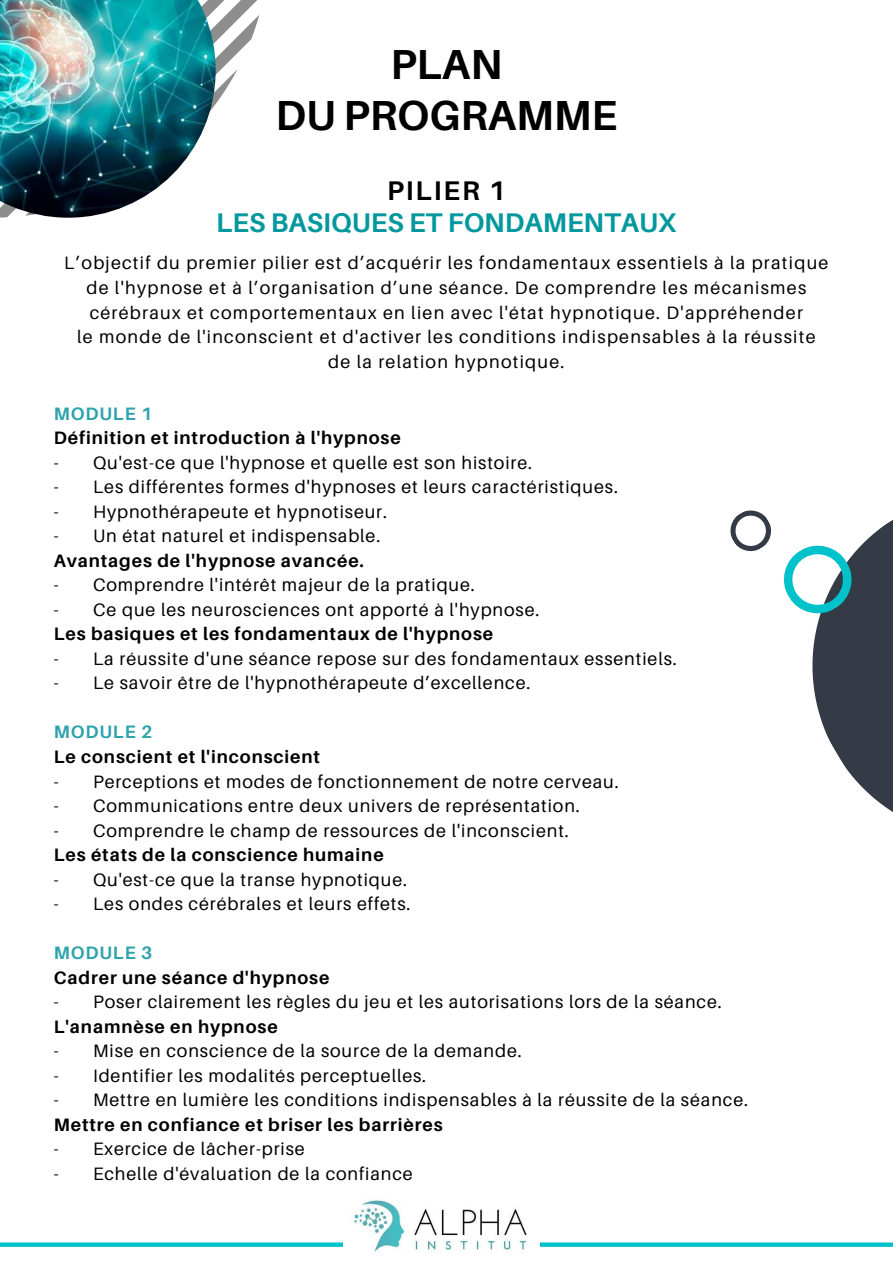
<style>
.page{position:relative;width:893px;height:1264px;background:#fff}
.page>*{position:absolute;margin:0;border:0;box-sizing:border-box;transform-origin:0 0}
.t1{font:700 42px/50.6px "Aileron";color:#000;text-align:center}
.t2{font:700 27px "Aileron";color:#03989e}
.t3{font:700 27px "Aileron";letter-spacing:.07em;color:#000}
.t4{font:18px "Aileron";letter-spacing:.05em;color:#000}
.t5{font:18px/24.5px "Aileron";letter-spacing:.07em;color:#000;text-align:center}
.t6{font:700 18px "Aileron";letter-spacing:.05em;color:#000}
.t7{font:700 18px "Aileron";letter-spacing:.05em;color:#2ea3ad}
</style>
<div class="page">
<svg style="left:216px;top:0;width:44px;height:104px"></svg>
<img style="left:0;top:0;width:216px;height:218px">
<svg style="left:0;top:1242px;width:892px;height:4px;background:#1ec9d1"></svg>
<svg style="left:730px;top:510px;width:162px;height:302px"></svg>
<img style="left:343px;top:1199px;width:196px;height:55px">
<h1 class="t1" style="left:275px;top:38px;width:343px">PLAN<br>DU PROGRAMME</h1>
<h2 class="t3" style="left:387px;top:174px;width:120px">PILIER 1</h2>
<h2 class="t2" style="left:216px;top:206px;width:461px">LES BASIQUES ET FONDAMENTAUX</h2>
<p class="t5" style="left:64px;top:250px;width:765px">L’objectif du premier pilier est d’acquérir les fondamentaux essentiels à la pratique de l'hypnose et à l’organisation d’une séance. De comprendre les mécanismes cérébraux et comportementaux en lien avec l'état hypnotique. D'appréhender<br>le monde de l'inconscient et d'activer les conditions indispensables à la réussite de la relation hypnotique.</p>
<p class="t7" style="left:54px;top:402px;width:100px">MODULE 1</p>
<p class="t6" style="left:54px;top:427px;width:348px">Définition et introduction à l'hypnose</p>
<p class="t4" style="left:54px;top:451px;width:480px">- Qu'est-ce que l'hypnose et quelle est son histoire.</p>
<p class="t4" style="left:54px;top:476px;width:565px">- Les différentes formes d'hypnoses et leurs caractéristiques.</p>
<p class="t4" style="left:54px;top:500px;width:335px">- Hypnothérapeute et hypnotiseur.</p>
<p class="t4" style="left:54px;top:525px;width:328px">- Un état naturel et indispensable.</p>
<p class="t6" style="left:54px;top:549px;width:312px">Avantages de l'hypnose avancée.</p>
<p class="t4" style="left:54px;top:574px;width:422px">- Comprendre l'intérêt majeur de la pratique.</p>
<p class="t4" style="left:54px;top:598px;width:487px">- Ce que les neurosciences ont apporté à l'hypnose.</p>
<p class="t6" style="left:54px;top:623px;width:441px">Les basiques et les fondamentaux de l'hypnose</p>
<p class="t4" style="left:54px;top:647px;width:624px">- La réussite d'une séance repose sur des fondamentaux essentiels.</p>
<p class="t4" style="left:54px;top:672px;width:478px">- Le savoir être de l'hypnothérapeute d’excellence.</p>
<p class="t7" style="left:54px;top:721px;width:100px">MODULE 2</p>
<p class="t6" style="left:54px;top:745px;width:268px">Le conscient et l'inconscient</p>
<p class="t4" style="left:54px;top:770px;width:566px">- Perceptions et modes de fonctionnement de notre cerveau.</p>
<p class="t4" style="left:54px;top:794px;width:527px">- Communications entre deux univers de représentation.</p>
<p class="t4" style="left:54px;top:819px;width:516px">- Comprendre le champ de ressources de l'inconscient.</p>
<p class="t6" style="left:54px;top:843px;width:331px">Les états de la conscience humaine</p>
<p class="t4" style="left:54px;top:868px;width:355px">- Qu'est-ce que la transe hypnotique.</p>
<p class="t4" style="left:54px;top:892px;width:358px">- Les ondes cérébrales et leurs effets.</p>
<p class="t7" style="left:54px;top:941px;width:100px">MODULE 3</p>
<p class="t6" style="left:54px;top:966px;width:277px">Cadrer une séance d'hypnose</p>
<p class="t4" style="left:54px;top:990px;width:669px">- Poser clairement les règles du jeu et les autorisations lors de la séance.</p>
<p class="t6" style="left:54px;top:1015px;width:225px">L'anamnèse en hypnose</p>
<p class="t4" style="left:54px;top:1039px;width:469px">- Mise en conscience de la source de la demande.</p>
<p class="t4" style="left:54px;top:1064px;width:374px">- Identifier les modalités perceptuelles.</p>
<p class="t4" style="left:54px;top:1088px;width:695px">- Mettre en lumière les conditions indispensables à la réussite de la séance.</p>
<p class="t6" style="left:54px;top:1113px;width:390px">Mettre en confiance et briser les barrières</p>
<p class="t4" style="left:54px;top:1137px;width:252px">- Exercice de lâcher-prise</p>
<p class="t4" style="left:54px;top:1162px;width:360px">- Echelle d'évaluation de la confiance</p>
</div>
